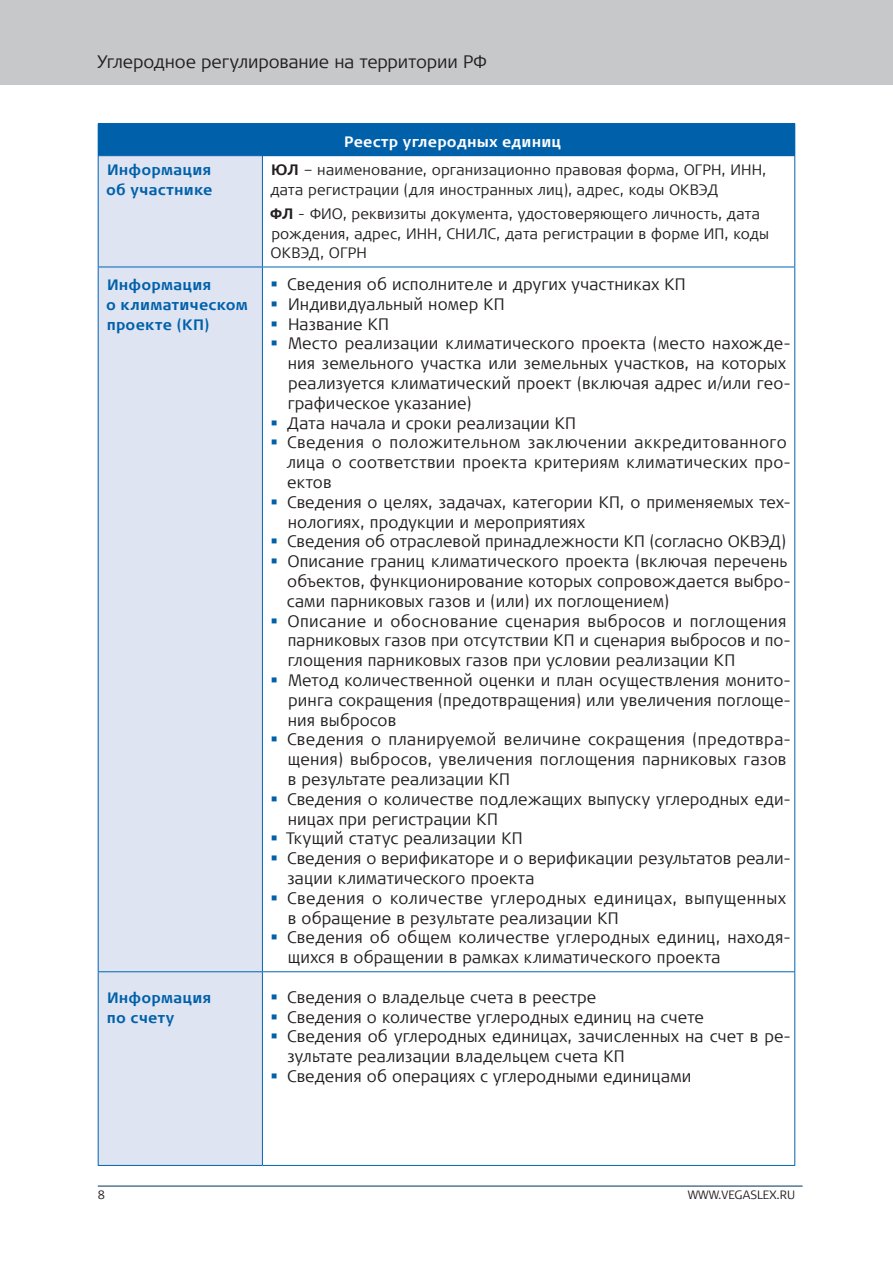
<style>
.page{position:relative;width:893px;height:1263px;background:#fff}
.page>*{position:absolute;margin:0;border:0;box-sizing:border-box;transform-origin:0 0}
.t1{font:300 18px "Signa Offc Pro";letter-spacing:-.005em;color:#231f20}
.t2{font:300 16.5px/19.8px "Signa Offc Pro";letter-spacing:.01em;color:#231f20}
.t3{font:300 15px/19.8px "Signa Offc Pro";letter-spacing:.015em;color:#231f20}
.t4{font:700 15px/19.8px "Signa Offc Pro";letter-spacing:.015em;color:#0061aa}
.t5{font:700 15px "Signa Offc Pro";letter-spacing:.02em;color:#fff}
.t6{font:300 12px "Signa Sc Offc Pro";color:#231f20}
.t7{font:300 12px "Signa Offc Pro";color:#231f20}
.s1{font-weight:700}
</style>
<div class="page">
<div style="left:0;top:0;width:893px;height:85px;background:#c7c8ca"></div>
<hr style="left:98px;top:1186px;width:705px;height:1px;background:#003255">
<div style="left:98px;top:124px;width:697px;height:32px;background:#0061aa"></div>
<div style="left:99px;top:156px;width:163px;height:1009px;background:#dfe4f3"></div>
<hr style="left:98px;top:123px;width:164px;height:1px;background:#0064b0">
<hr style="left:98px;top:124px;width:1px;height:31px;background:#0064b0">
<hr style="left:262px;top:123px;width:533px;height:1px;background:#0064b0">
<hr style="left:794px;top:124px;width:1px;height:31px;background:#0064b0">
<hr style="left:98px;top:155px;width:164px;height:1px;background:#0064b0">
<hr style="left:262px;top:155px;width:533px;height:1px;background:#0064b0">
<hr style="left:98px;top:156px;width:1px;height:111px;background:#0064b0">
<hr style="left:262px;top:156px;width:1px;height:111px;background:#0064b0">
<hr style="left:794px;top:156px;width:1px;height:111px;background:#0064b0">
<hr style="left:98px;top:267px;width:164px;height:1px;background:#0064b0">
<hr style="left:98px;top:267px;width:1px;height:704px;background:#0064b0">
<hr style="left:262px;top:267px;width:533px;height:1px;background:#0064b0">
<hr style="left:262px;top:267px;width:1px;height:704px;background:#0064b0">
<hr style="left:794px;top:267px;width:1px;height:704px;background:#0064b0">
<hr style="left:98px;top:971px;width:164px;height:1px;background:#0064b0">
<hr style="left:98px;top:972px;width:1px;height:193px;background:#0064b0">
<hr style="left:262px;top:971px;width:533px;height:1px;background:#0064b0">
<hr style="left:262px;top:972px;width:1px;height:193px;background:#0064b0">
<hr style="left:794px;top:972px;width:1px;height:193px;background:#0064b0">
<hr style="left:98px;top:1165px;width:164px;height:1px;background:#0064b0">
<hr style="left:262px;top:1165px;width:533px;height:1px;background:#0064b0">
<p class="t1" style="left:97px;top:49px;width:391px">Углеродное регулирование на территории РФ</p>
<p class="t5" style="left:344px;top:132px;width:219px">Реестр углеродных единиц</p>
<p class="t4" style="left:106px;top:159px;width:108px">Информация об участнике</p>
<p class="t3" style="left:270px;top:159px;width:497px"><span class="s1">ЮЛ</span> – наименование, организационно правовая форма, ОГРН, ИНН, дата регистрации (для иностранных лиц), адрес, коды ОКВЭД</p>
<p class="t3" style="left:270px;top:203px;width:500px"><span class="s1">ФЛ</span> - ФИО, реквизиты документа, удостоверяющего личность, дата рождения, адрес, ИНН, СНИЛС, дата регистрации в форме ИП, коды<br>ОКВЭД, ОГРН</p>
<p class="t4" style="left:106px;top:274px;width:143px">Информация<br>о климатическом проекте (КП)</p>
<p class="t2" style="left:286px;top:274px;width:506px">Сведения об исполнителе и других участниках КП Индивидуальный номер КП<br>Название КП<br>Место реализации климатического проекта (место нахожде&shy;ния земельного участка или земельных участков, на которых реализуется климатический проект (включая адрес и/или гео&shy;графическое указание)<br>Дата начала и сроки реализации КП<br>Сведения о положительном заключении аккредитованного лица о соответствии проекта критериям климатических про&shy;ектов<br>Сведения о целях, задачах, категории КП, о применяемых тех&shy;нологиях, продукции и мероприятиях<br>Сведения об отраслевой принадлежности КП (согласно ОКВЭД)<br>Описание границ климатического проекта (включая перечень объектов, функционирование которых сопровождается выбро&shy;сами парниковых газов и (или) их поглощением)<br>Описание и обоснование сценария выбросов и поглощения парниковых газов при отсутствии КП и сценария выбросов и по&shy;глощения парниковых газов при условии реализации КП<br>Метод количественной оценки и план осуществления монито&shy;ринга сокращения (предотвращения) или увеличения поглоще&shy;ния выбросов<br>Сведения о планируемой величине сокращения (предотвра&shy;щения) выбросов, увеличения поглощения парниковых газов в результате реализации КП<br>Сведения о количестве подлежащих выпуску углеродных еди&shy;ницах при регистрации КП<br>Ткущий статус реализации КП<br>Сведения о верификаторе и о верификации результатов реали&shy;зации климатического проекта<br>Сведения о количестве углеродных единицах, выпущенных в обращение в результате реализации КП<br>Сведения об общем количестве углеродных единиц, находя&shy;щихся в обращении в рамках климатического проекта</p>
<p class="t4" style="left:107px;top:987px;width:106px">Информация по счету</p>
<p class="t2" style="left:287px;top:986px;width:505px">Сведения о владельце счета в реестре<br>Сведения о количестве углеродных единиц на счете<br>Сведения об углеродных единицах, зачисленных на счет в ре&shy;зультате реализации владельцем счета КП<br>Сведения об операциях с углеродными единицами</p>
<p class="t7" style="left:98px;top:1187px;width:9px">8</p>
<p class="t6" style="left:688px;top:1187px;width:109px">WWW.VEGASLEX.RU</p>
</div>
